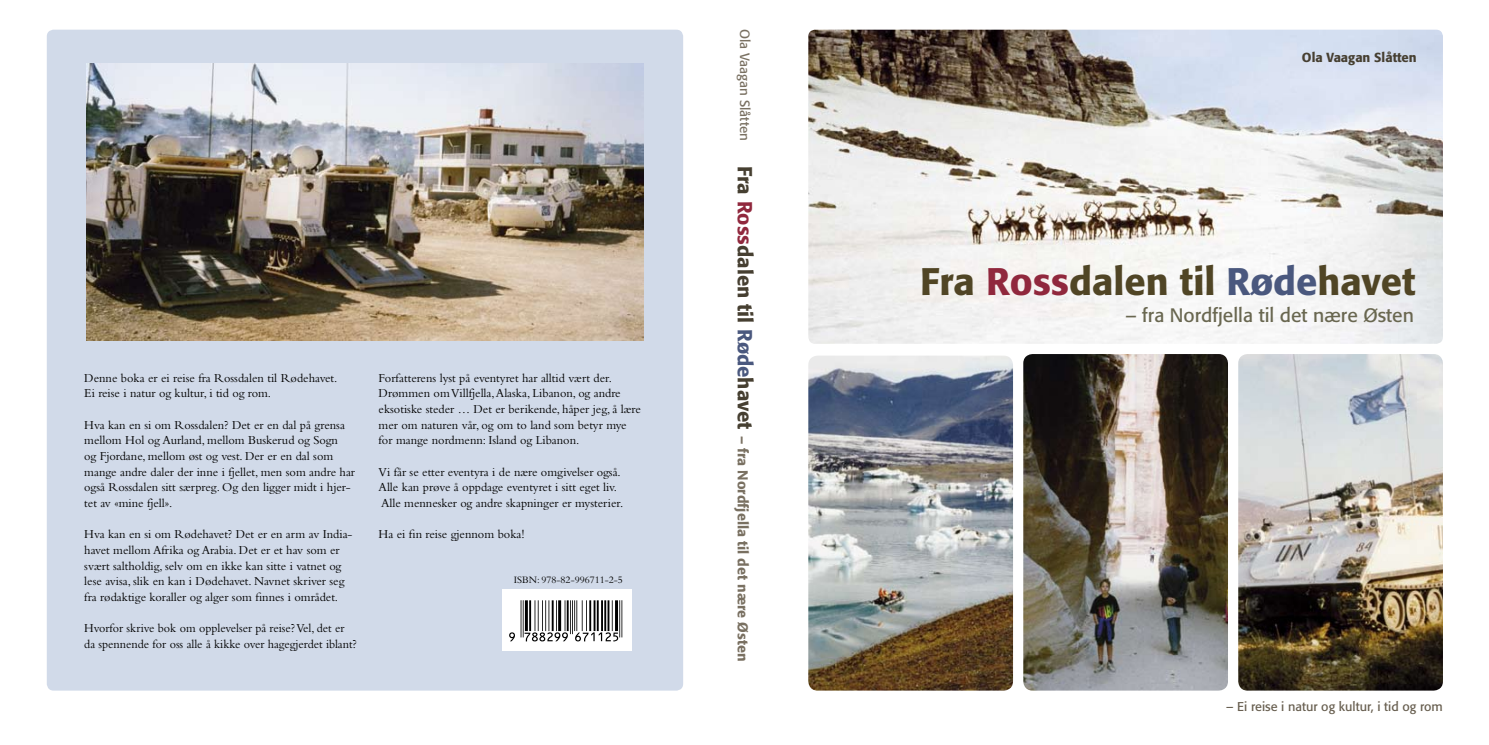
<style>
.page{position:relative;width:1489px;height:745px;background:#fff}
.page>*{position:absolute;margin:0;border:0;box-sizing:border-box;transform-origin:0 0}
.t1{font:500 38px "Formata";color:#504525}
.t2{font:19.25px "Formata";color:#696750}
.t3{font:500 14.25px "Formata";color:#797061}
.t4{font:500 13px "Formata";color:#463f31}
.t5{font:12.62px/15.6px "Bembo";color:#000}
.t6{font:12.62px/15.6px "Bembo";color:#000;scale:.96 1}
.t7{font:12.62px "Formata";color:#675e4f}
.t8{font:10.25px "Bembo";color:#000}
.s1{font-size:20.25px;color:#463f31}
.s2{font-size:20.25px;color:#90283d}
.s3{font-size:20.25px;color:#4a587e}
.s4{color:#90283d}
.s5{color:#4a587e}
</style>
<div class="page">
<div style="left:47px;top:30px;width:636px;height:660px;background:#d1dae9;border-radius:7px"></div>
<div style="left:502px;top:589px;width:130px;height:61px;background:#fff"></div>
<img style="left:808px;top:30px;width:634px;height:313px;border-radius:7px">
<img style="left:808px;top:355px;width:204px;height:335px;border-radius:9px">
<img style="left:1023px;top:354px;width:204px;height:336px;border-radius:9px">
<img style="left:1238px;top:354px;width:204px;height:336px;border-radius:9px">
<img style="left:87px;top:63px;width:556px;height:277px">
<svg style="left:509px;top:632px;width:6px;height:9px"></svg>
<hr style="left:520px;top:600px;width:1px;height:37px;background:#000">
<hr style="left:522px;top:600px;width:1px;height:37px;background:#000">
<svg style="left:524px;top:600px;width:44px;height:41px"></svg>
<hr style="left:570px;top:600px;width:1px;height:33px;background:#000">
<hr style="left:572px;top:600px;width:1px;height:33px;background:#000">
<svg style="left:574px;top:600px;width:44px;height:41px"></svg>
<hr style="left:619px;top:600px;width:1px;height:37px;background:#000">
<hr style="left:621px;top:600px;width:1px;height:37px;background:#000">
<p class="t5" style="left:84px;top:369px;width:254px">Denne boka er ei reise fra Rossdalen til Rødehavet.<br>Ei reise i natur og kultur, i tid og rom.</p>
<p class="t5" style="left:84px;top:416px;width:272px">Hva kan en si om Rossdalen? Det er en dal på grensa mellom Hol og Aurland, mellom Buskerud og Sogn<br>og Fjordane, mellom øst og vest. Der er en dal som mange andre daler der inne i fjellet, men som andre har også Rossdalen sitt særpreg. Og den ligger midt i hjer&shy;tet av «mine fjell».</p>
<p class="t5" style="left:84px;top:526px;width:270px">Hva kan en si om Rødehavet? Det er en arm av India&shy;havet mellom Afrika og Arabia. Det er et hav som er svært saltholdig, selv om en ikke kan sitte i vatnet og lese avisa, slik en kan i Dødehavet. Navnet skriver seg fra rødaktige koraller og alger som finnes i området.</p>
<p class="t6" style="left:84px;top:619px;width:285px">Hvorfor skrive bok om opplevelser på reise? Vel, det er da spennende for oss alle å kikke over hagegjerdet iblant?</p>
<p class="t5" style="left:378px;top:369px;width:264px">Forfatterens lyst på eventyret har alltid vært der.<br>Drømmen om Villfjella, Alaska, Libanon, og andre eksotiske steder … Det er berikende, håper jeg, å lære mer om naturen vår, og om to land som betyr mye for mange nordmenn: Island og Libanon.</p>
<p class="t5" style="left:378px;top:463px;width:246px">Vi får se etter eventyra i de nære omgivelser også.<br>Alle kan prøve å oppdage eventyret i sitt eget liv.<br>Alle mennesker og andre skapninger er mysterier.</p>
<p class="t5" style="left:378px;top:526px;width:147px">Ha ei fin reise gjennom boka!</p>
<p class="t8" style="left:514px;top:573px;width:111px">ISBN: 978-82-996711-2-5</p>
<p class="t3" style="left:751px;top:29px;width:633px;rotate:90deg"><sup>Ola</sup> <sup>Vaagan</sup> <sup>Slåtten</sup> <span class="s1">Fra</span> <span class="s2">Ross</span><span class="s1">dalen til</span> <span class="s3">Røde</span><span class="s1">havet</span> – fra Nordfjella til det nære Østen</p>
<p class="t4" style="left:1301px;top:50px;width:116px">Ola Vaagan Slåtten</p>
<h1 class="t1" style="left:920px;top:258px;width:497px">Fra <span class="s4">Ross</span>dalen til <span class="s5">Røde</span>havet</h1>
<h2 class="t2" style="left:1125px;top:303px;width:290px">– fra Nordfjella til det nære Østen</h2>
<p class="t7" style="left:1226px;top:698px;width:218px">– Ei reise i natur og kultur, i tid og rom</p>
</div>
